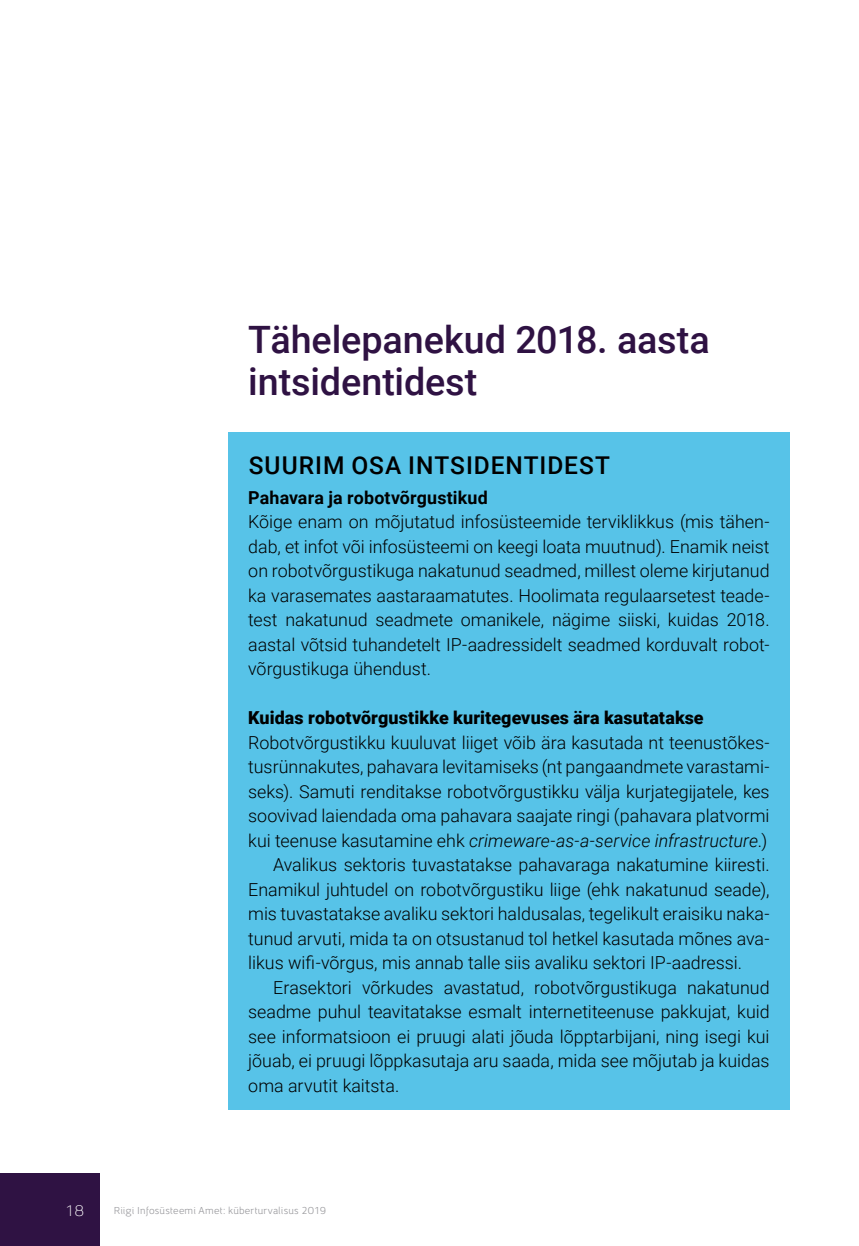
<style>
.page{position:relative;width:859px;height:1246px;background:#fff}
.page>*{position:absolute;margin:0;border:0;box-sizing:border-box;transform-origin:0 0}
.t1{font:500 37.62px/42px "Roboto";letter-spacing:-.005em;color:#2f1243}
.t2{font:500 24.5px "Roboto";letter-spacing:.035em;color:#000}
.t3{font:300 17.85px/24.5px "Roboto";color:#000}
.t4{font:italic 300 17.85px "Roboto";color:#000}
.t5{font:900 17.85px "Roboto";letter-spacing:.005em;color:#000}
.t6{font:700 17.85px "Roboto";letter-spacing:.01em;color:#000}
.t7{font:300 15.75px "Ludwig";color:#fff}
.t8{font:10.5px "Ludwig";letter-spacing:.015em;color:#98989c}
.s1{font-style:normal}
</style>
<div class="page">
<div style="left:0;top:1172px;width:99px;height:73px;background:#2f1243"></div>
<div style="left:228px;top:432px;width:561px;height:677px;background:#57c3e8"></div>
<h1 class="t1" style="left:248px;top:317px;width:463px">Tähelepanekud 2018. aasta intsidentidest</h1>
<h2 class="t2" style="left:248px;top:448px;width:362px">SUURIM OSA INTSIDENTIDEST</h2>
<p class="t6" style="left:248px;top:484px;width:241px">Pahavara ja robotvõrgustikud</p>
<p class="t3" style="left:248px;top:508px;width:522px">Kõige enam on mõjutatud infosüsteemide terviklikkus (mis tähen&shy;dab, et infot või infosüsteemi on keegi loata muutnud). Enamik neist on robotvõrgustikuga nakatunud seadmed, millest oleme kirjutanud ka varasemates aastaraamatutes. Hoolimata regulaarsetest teade&shy;test nakatunud seadmete omanikele, nägime siiski, kuidas 2018. aastal võtsid tuhandetelt IP-aadressidelt seadmed korduvalt robot&shy;võrgustikuga ühendust.</p>
<p class="t5" style="left:248px;top:705px;width:456px">Kuidas robotvõrgustikke kuritegevuses ära kasutatakse</p>
<p class="t3" style="left:248px;top:729px;width:522px">Robotvõrgustikku kuuluvat liiget võib ära kasutada nt teenustõkes-</p>
<p class="t3" style="left:248px;top:753px;width:522px">tusrünnakutes, pahavara levitamiseks (nt pangaandmete varastami-</p>
<p class="t3" style="left:248px;top:778px;width:522px">seks). Samuti renditakse robotvõrgustikku välja kurjategijatele, kes</p>
<p class="t3" style="left:248px;top:802px;width:522px">soovivad laiendada oma pahavara saajate ringi (pahavara platvormi</p>
<p class="t4" style="left:248px;top:827px;width:520px"><span class="s1">kui teenuse kasutamine ehk</span> crimeware-as-a-service infrastructure<span class="s1">.)</span></p>
<p class="t3" style="left:273px;top:851px;width:495px">Avalikus sektoris tuvastatakse pahavaraga nakatumine kiiresti.</p>
<p class="t3" style="left:248px;top:876px;width:522px">Enamikul juhtudel on robotvõrgustiku liige (ehk nakatunud seade),</p>
<p class="t3" style="left:248px;top:900px;width:522px">mis tuvastatakse avaliku sektori haldusalas, tegelikult eraisiku naka-</p>
<p class="t3" style="left:248px;top:925px;width:522px">tunud arvuti, mida ta on otsustanud tol hetkel kasutada mõnes ava-</p>
<p class="t3" style="left:248px;top:949px;width:495px">likus wifi-võrgus, mis annab talle siis avaliku sektori IP-aadressi.</p>
<p class="t3" style="left:273px;top:974px;width:498px">Erasektori võrkudes avastatud, robotvõrgustikuga nakatunud</p>
<p class="t3" style="left:248px;top:998px;width:522px">seadme puhul teavitatakse esmalt internetiteenuse pakkujat, kuid</p>
<p class="t3" style="left:248px;top:1023px;width:522px">see informatsioon ei pruugi alati jõuda lõpptarbijani, ning isegi kui</p>
<p class="t3" style="left:248px;top:1047px;width:522px">jõuab, ei pruugi lõppkasutaja aru saada, mida see mõjutab ja kuidas</p>
<p class="t3" style="left:248px;top:1072px;width:150px">oma arvutit kaitsta.</p>
<p class="t7" style="left:65px;top:1202px;width:21px">18</p>
<p class="t8" style="left:114px;top:1204px;width:214px">Riigi Infosüsteemi Amet: küberturvalisus 2019</p>
</div>
